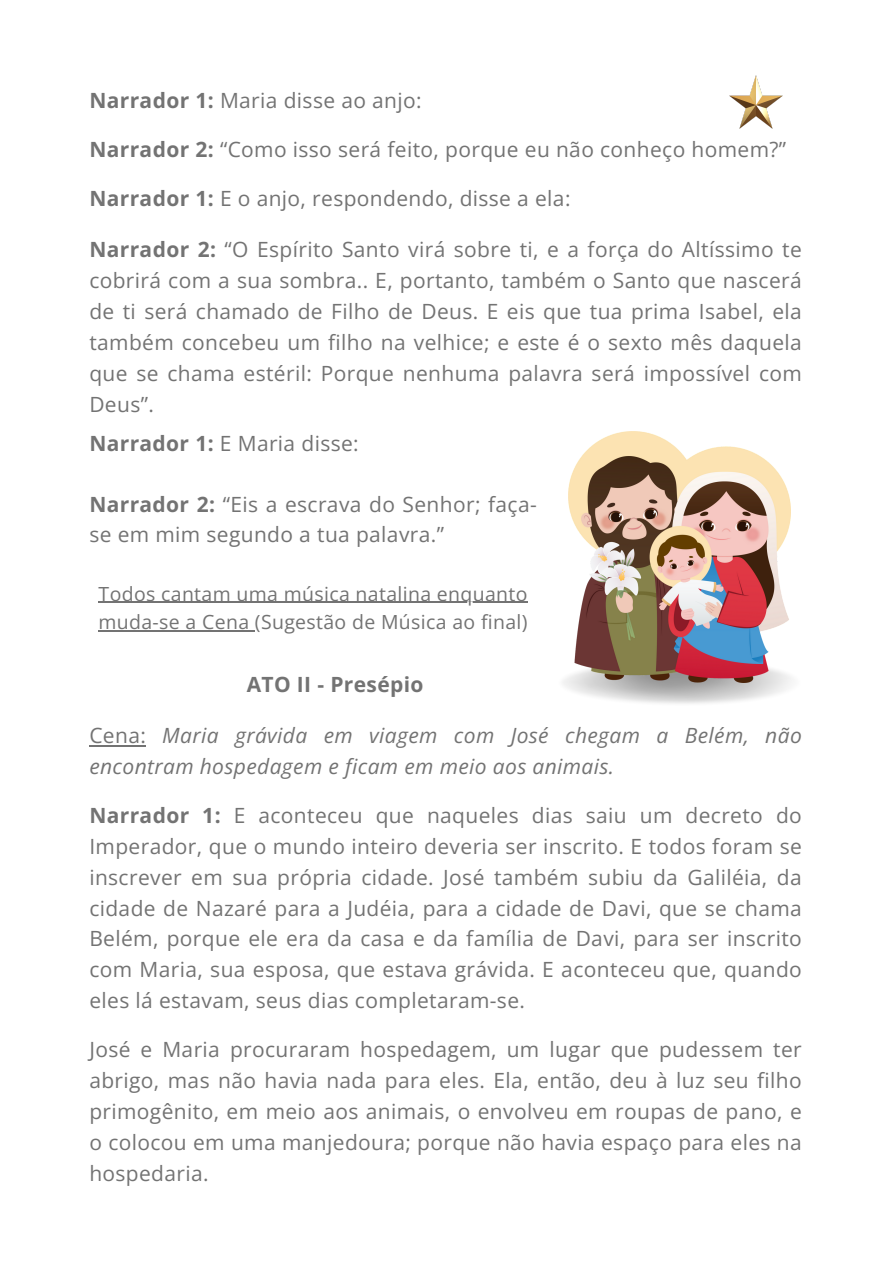
<style>
.page{position:relative;width:893px;height:1264px;background:#fff}
.page>*{position:absolute;margin:0;border:0;box-sizing:border-box;transform-origin:0 0}
.t1{font:21px/30.9px "Open Sans";letter-spacing:.02em;color:#737373;text-align:justify}
.t2{font:italic 21px/30.9px "Open Sans";letter-spacing:.02em;color:#737373}
.t3{font:700 21px "Open Sans";letter-spacing:.02em;color:#737373}
.t4{font:19.5px/28.2px "Open Sans";letter-spacing:.02em;color:#737373}
.s1{font-weight:700}
.s2{font-style:normal}
</style>
<div class="page">
<img style="left:563px;top:677px;width:229px;height:27px">
<img style="left:568px;top:431px;width:222px;height:251px">
<hr style="left:99px;top:602px;width:429px;height:1px;background:#737373">
<hr style="left:98px;top:630px;width:157px;height:1px;background:#737373">
<hr style="left:89px;top:744px;width:57px;height:2px;background:#737373">
<img style="left:729px;top:75px;width:53px;height:53px">
<p class="t1" style="left:89px;top:85px;width:334px"><span class="s1">Narrador 1:</span> Maria disse ao anjo:</p>
<p class="t1" style="left:89px;top:133px;width:698px"><span class="s1">Narrador 2:</span> “Como isso será feito, porque eu não conheço homem?”</p>
<p class="t1" style="left:89px;top:182px;width:482px"><span class="s1">Narrador 1:</span> E o anjo, respondendo, disse a ela:</p>
<p class="t1" style="left:89px;top:233px;width:714px"><span class="s1">Narrador 2:</span> “O Espírito Santo virá sobre ti, e a força do Altíssimo te cobrirá com a sua sombra.. E, portanto, também o Santo que nascerá de ti será chamado de Filho de Deus. E eis que tua prima Isabel, ela também concebeu um filho na velhice; e este é o sexto mês daquela que se chama estéril: Porque nenhuma palavra será impossível com Deus”.</p>
<p class="t1" style="left:89px;top:427px;width:271px"><span class="s1">Narrador 1:</span> E Maria disse:</p>
<p class="t1" style="left:89px;top:488px;width:449px;line-height:30.3px"><span class="s1">Narrador 2:</span> “Eis a escrava do Senhor; faça&shy;se em mim segundo a tua palavra.”</p>
<p class="t4" style="left:98px;top:579px;width:430px">Todos cantam uma música natalina enquanto muda-se a Cena (Sugestão de Música ao final)</p>
<p class="t3" style="left:247px;top:669px;width:178px">ATO II - Presépio</p>
<p class="t2" style="left:89px;top:719px;width:714px"><span class="s2">Cena:</span> Maria grávida em viagem com José chegam a Belém, não encontram hospedagem e ficam em meio aos animais.</p>
<p class="t1" style="left:89px;top:799px;width:714px"><span class="s1">Narrador 1:</span> E aconteceu que naqueles dias saiu um decreto do Imperador, que o mundo inteiro deveria ser inscrito. E todos foram se inscrever em sua própria cidade. José também subiu da Galiléia, da cidade de Nazaré para a Judéia, para a cidade de Davi, que se chama Belém, porque ele era da casa e da família de Davi, para ser inscrito com Maria, sua esposa, que estava grávida. E aconteceu que, quando eles lá estavam, seus dias completaram-se.</p>
<p class="t1" style="left:89px;top:1033px;width:714px">José e Maria procuraram hospedagem, um lugar que pudessem ter abrigo, mas não havia nada para eles. Ela, então, deu à luz seu filho primogênito, em meio aos animais, o envolveu em roupas de pano, e o colocou em uma manjedoura; porque não havia espaço para eles na hospedaria.</p>
</div>
